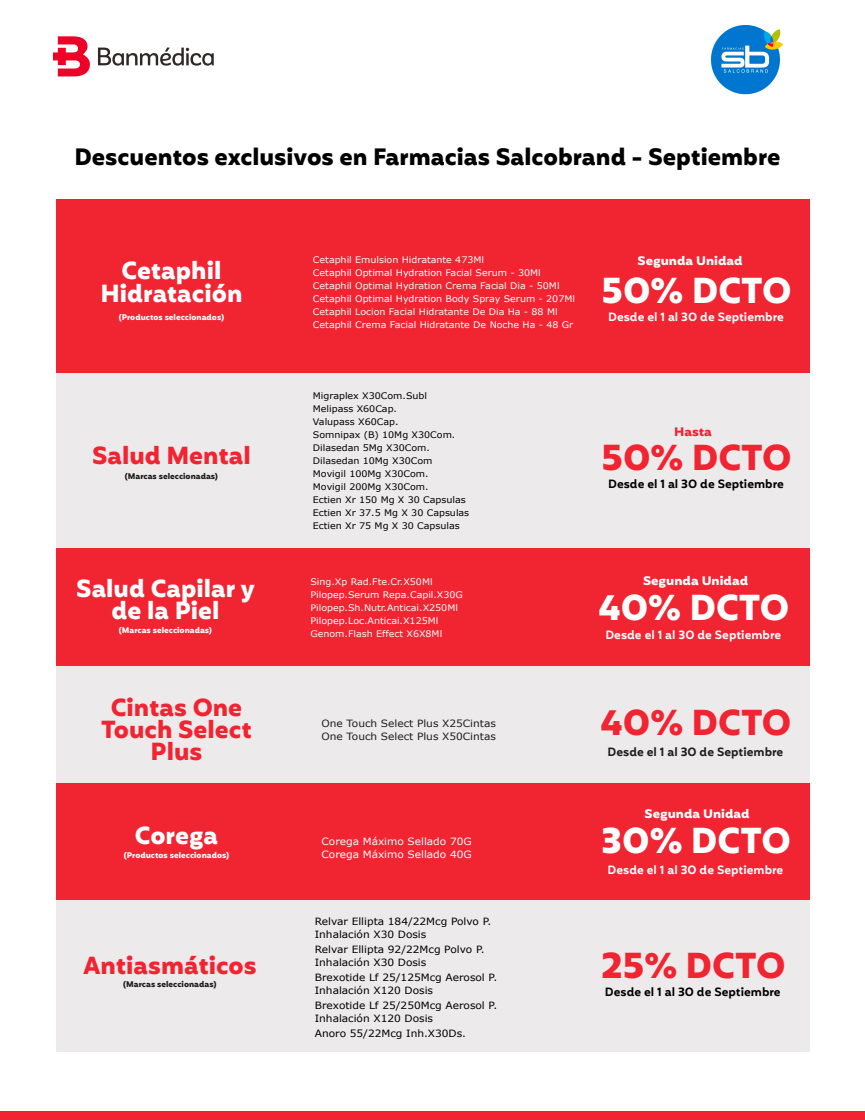
<style>
.page{position:relative;width:865px;height:1120px;background:#fff}
.page>*{position:absolute;margin:0;border:0;box-sizing:border-box;transform-origin:0 0}
.t1{font:700 35px "Mohr";color:#fff}
.t2{font:700 35px "Mohr";color:#f12432}
.t3{font:700 24px/22px "Mohr";color:#f12432;text-align:center}
.t4{font:700 24px/23px "Mohr";color:#fff;text-align:center}
.t5{font:700 23px "Mohr";color:#000}
.t6{font:700 12px "Mohr";color:#fff;scale:1.06 1}
.t7{font:700 12px "Mohr";letter-spacing:-.005em;color:#f12432;scale:1.06 1}
.t8{font:600 11.6px "Mohr";color:#fff}
.t9{font:600 11.6px "Mohr";color:#000}
.t10{font:600 11.6px "Mohr";color:#1d1d1b}
.t11{font:10px/13px "Verdana";color:#000;scale:1.06 1}
.t12{font:10px/13px "Verdana";color:#1d1d1b;scale:1.06 1}
.t13{font:10px/13px "Verdana";color:#fff;scale:1.06 1}
.t14{font:9px/13px "Verdana";color:#fff;scale:1.06 1}
.t15{font:9px/13px "Verdana";color:#000;scale:1.06 1}
.t16{font:700 8px "Mohr";color:#fff}
.t17{font:700 8px "Mohr";color:#1d1d1b}
</style>
<div class="page">
<div style="left:0;top:1111px;width:865px;height:8px;background:#f12432"></div>
<div style="left:56px;top:199px;width:753px;height:175px;background:#f12432"></div>
<svg style="left:53px;top:36px;width:37px;height:40px"></svg>
<svg style="left:98px;top:47px;width:116px;height:19px"></svg>
<img style="left:711px;top:24px;width:72px;height:71px">
<div style="left:56px;top:783px;width:753px;height:117px;background:#f12432"></div>
<div style="left:56px;top:373px;width:753px;height:175px;background:#edeaeb"></div>
<div style="left:56px;top:548px;width:753px;height:118px;background:#f12432"></div>
<div style="left:56px;top:666px;width:753px;height:116px;background:#edeaeb"></div>
<div style="left:56px;top:900px;width:753px;height:151px;background:#edeaeb"></div>
<h3 class="t5" style="left:74px;top:143px;width:707px">Descuentos exclusivos en Farmacias Salcobrand - Septiembre</h3>
<h2 class="t4" style="left:100px;top:259px;width:143px">Cetaphil<br>Hidratación</h2>
<p class="t16" style="left:119px;top:313px;width:107px">(Productos seleccionados)</p>
<h2 class="t3" style="left:92px;top:445px;width:160px">Salud Mental</h2>
<p class="t17" style="left:125px;top:472px;width:95px">(Marcas seleccionadas)</p>
<h2 class="t4" style="left:76px;top:577px;width:180px;line-height:22px">Salud Capilar y de la Piel</h2>
<p class="t16" style="left:119px;top:625px;width:95px">(Marcas seleccionadas)</p>
<h2 class="t3" style="left:101px;top:696px;width:152px">Cintas One<br>Touch Select<br>Plus</h2>
<h2 class="t4" style="left:135px;top:823px;width:85px">Corega</h2>
<p class="t16" style="left:124px;top:850px;width:107px">(Productos seleccionados)</p>
<h2 class="t3" style="left:83px;top:954px;width:175px">Antiasmáticos</h2>
<p class="t17" style="left:123px;top:979px;width:95px">(Marcas seleccionadas)</p>
<p class="t14" style="left:313px;top:253px;width:249px">Cetaphil Emulsion Hidratante 473Ml<br>Cetaphil Optimal Hydration Facial Serum - 30Ml Cetaphil Optimal Hydration Crema Facial Dia - 50Ml Cetaphil Optimal Hydration Body Spray Serum - 207Ml Cetaphil Locion Facial Hidratante De Dia Ha - 88 Ml Cetaphil Crema Facial Hidratante De Noche Ha - 48 Gr</p>
<p class="t15" style="left:313px;top:389px;width:149px">Migraplex X30Com.Subl<br>Melipass X60Cap.<br>Valupass X60Cap.<br>Somnipax (B) 10Mg X30Com.<br>Dilasedan 5Mg X30Com.<br>Dilasedan 10Mg X30Com<br>Movigil 100Mg X30Com.<br>Movigil 200Mg X30Com.<br>Ectien Xr 150 Mg X 30 Capsulas<br>Ectien Xr 37.5 Mg X 30 Capsulas<br>Ectien Xr 75 Mg X 30 Capsulas</p>
<p class="t14" style="left:310px;top:575px;width:145px">Sing.Xp Rad.Fte.Cr.X50Ml<br>Pilopep.Serum Repa.Capil.X30G<br>Pilopep.Sh.Nutr.Anticai.X250Ml<br>Pilopep.Loc.Anticai.X125Ml<br>Genom.Flash Effect X6X8Ml</p>
<h3 class="t6" style="left:637px;top:253px;width:101px">Segunda Unidad</h3>
<h1 class="t1" style="left:601px;top:270px;width:192px">50% DCTO</h1>
<p class="t8" style="left:608px;top:310px;width:177px">Desde el 1 al 30 de Septiembre</p>
<h3 class="t7" style="left:674px;top:425px;width:37px">Hasta</h3>
<h1 class="t2" style="left:601px;top:437px;width:192px">50% DCTO</h1>
<p class="t9" style="left:608px;top:477px;width:177px">Desde el 1 al 30 de Septiembre</p>
<h3 class="t6" style="left:643px;top:574px;width:101px">Segunda Unidad</h3>
<h1 class="t1" style="left:598px;top:587px;width:192px">40% DCTO</h1>
<p class="t8" style="left:605px;top:628px;width:177px">Desde el 1 al 30 de Septiembre</p>
<p class="t12" style="left:321px;top:717px;width:166px">One Touch Select Plus X25Cintas<br>One Touch Select Plus X50Cintas</p>
<p class="t13" style="left:321px;top:834px;width:143px">Corega Máximo Sellado 70G<br>Corega Máximo Sellado 40G</p>
<p class="t11" style="left:315px;top:914px;width:168px">Relvar Ellipta 184/22Mcg Polvo P.<br>Inhalación X30 Dosis</p>
<p class="t11" style="left:315px;top:942px;width:162px">Relvar Ellipta 92/22Mcg Polvo P.<br>Inhalación X30 Dosis</p>
<p class="t11" style="left:315px;top:970px;width:173px">Brexotide Lf 25/125Mcg Aerosol P.<br>Inhalación X120 Dosis</p>
<p class="t11" style="left:315px;top:998px;width:173px">Brexotide Lf 25/250Mcg Aerosol P.<br>Inhalación X120 Dosis</p>
<p class="t11" style="left:315px;top:1026px;width:144px">Anoro 55/22Mcg Inh.X30Ds.</p>
<h1 class="t2" style="left:600px;top:702px;width:192px">40% DCTO</h1>
<p class="t10" style="left:607px;top:745px;width:177px">Desde el 1 al 30 de Septiembre</p>
<h3 class="t6" style="left:644px;top:806px;width:101px">Segunda Unidad</h3>
<h1 class="t1" style="left:601px;top:819px;width:191px">30% DCTO</h1>
<p class="t8" style="left:607px;top:862px;width:177px">Desde el 1 al 30 de Septiembre</p>
<h1 class="t2" style="left:601px;top:944px;width:186px">25% DCTO</h1>
<p class="t9" style="left:605px;top:985px;width:177px">Desde el 1 al 30 de Septiembre</p>
</div>
